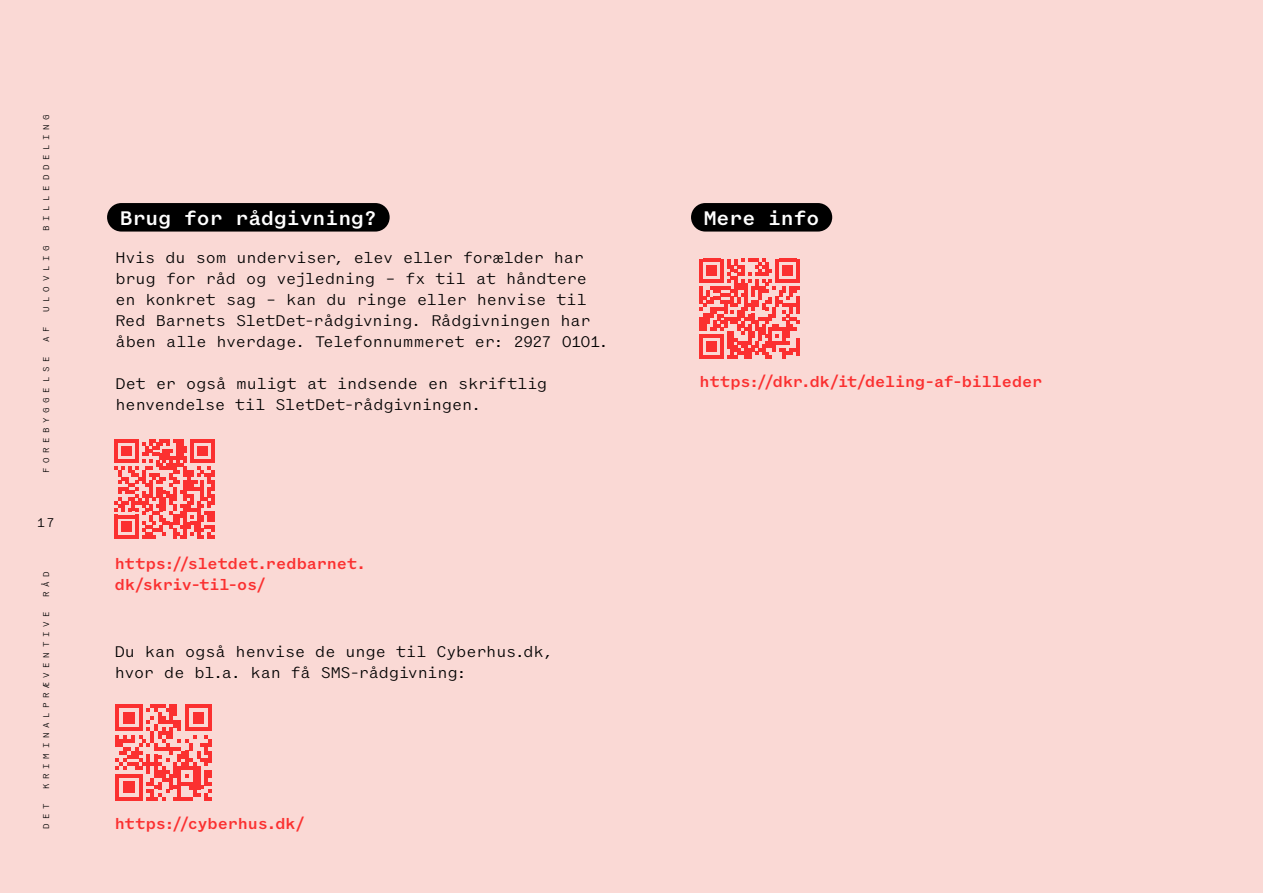
<style>
.page{position:relative;width:1263px;height:893px;background:#fad9d5}
.page>*{position:absolute;margin:0;border:0;box-sizing:border-box;transform-origin:0 0}
.t1{font:500 21px "Coordinates";color:#fff}
.t2{font:16.5px/21px "Coordinates";letter-spacing:-.005em;color:#000}
.t3{font:500 16.5px/21px "Coordinates";color:#fb3030}
.t4{font:13.5px "Coordinates";color:#000}
.t5{font:9px "Coordinates";letter-spacing:.51em;color:#000}
</style>
<div class="page">
<div style="left:107px;top:203px;width:283px;height:29px;background:#000;border-radius:14px"></div>
<svg style="left:114px;top:439px;width:100px;height:100px"></svg>
<svg style="left:115px;top:704px;width:97px;height:97px"></svg>
<div style="left:691px;top:203px;width:141px;height:29px;background:#000;border-radius:14px"></div>
<svg style="left:700px;top:259px;width:100px;height:100px"></svg>
<hr style="left:796px;top:338px;width:4px;height:17px;background:#fb3030">
<p class="t5" style="left:42px;top:231px;width:118px;rotate:-90deg">BILLEDDELING</p>
<p class="t5" style="left:42px;top:312px;width:68px;rotate:-90deg">ULOVLIG</p>
<p class="t5" style="left:42px;top:342px;width:17px;rotate:-90deg">A F</p>
<p class="t5" style="left:42px;top:473px;width:118px;rotate:-90deg">FOREBYGGELSE</p>
<p class="t4" style="left:37px;top:516px;width:19px">17</p>
<p class="t5" style="left:42px;top:597px;width:27px;rotate:-90deg">RÅD</p>
<p class="t5" style="left:42px;top:789px;width:179px;rotate:-90deg">KRIMINALPRÆVENTIVE</p>
<p class="t5" style="left:42px;top:829px;width:27px;rotate:-90deg">DET</p>
<p class="t1" style="left:120px;top:207px;width:259px">Brug for rådgivning?</p>
<p class="t2" style="left:116px;top:247px;width:495px">Hvis du som underviser, elev eller forælder har brug for råd og vejledning – fx til at håndtere en konkret sag – kan du ringe eller henvise til Red Barnets SletDet-rådgivning. Rådgivningen har åben alle hverdage. Telefonnummeret er: 2927 0101.</p>
<p class="t2" style="left:116px;top:374px;width:433px">Det er også muligt at indsende en skriftlig henvendelse til SletDet-rådgivningen.</p>
<p class="t3" style="left:115px;top:553px;width:253px">https://sletdet.redbarnet. dk/skriv-til- os/</p>
<p class="t2" style="left:115px;top:641px;width:439px">Du kan også henvise de unge til Cyberhus.dk, hvor de bl.a. kan få SMS-rådgivning:</p>
<p class="t3" style="left:115px;top:813px;width:192px">https://cyberhus.dk/</p>
<p class="t1" style="left:704px;top:207px;width:117px">Mere info</p>
<p class="t3" style="left:699px;top:371px;width:344px">https://dkr.dk/it/deling-af- billeder</p>
</div>
